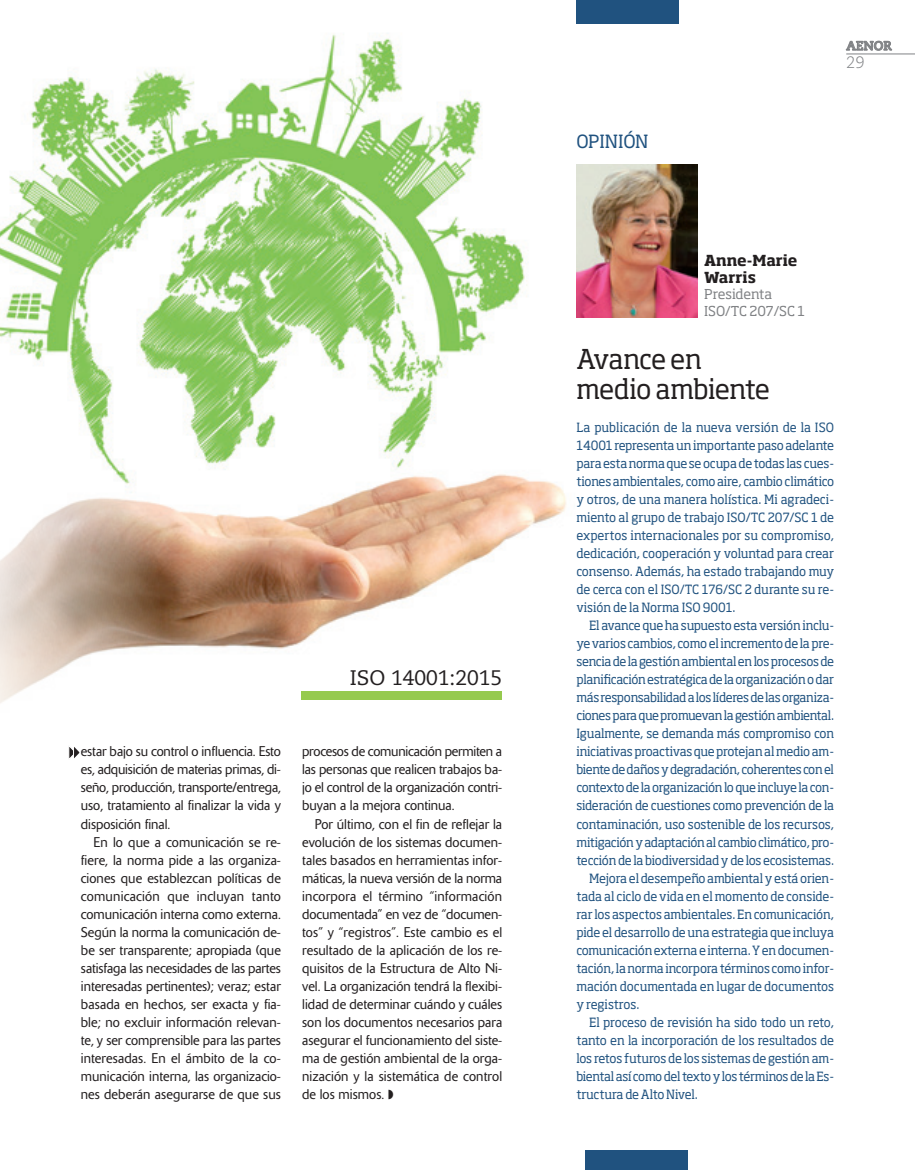
<style>
.page{position:relative;width:915px;height:1170px;background:#fff}
.page>*{position:absolute;margin:0;border:0;box-sizing:border-box;transform-origin:0 0}
.TITULAR_OPINION{font:27px/30px "Soho Std";letter-spacing:-.035em;color:#231f20}
.t1{font:21px "Caecilia LT Std";color:#231f20}
.t2{font:18px "Soho Std";letter-spacing:-.02em;color:#20527f}
.t3{font:300 16.5px "Caecilia LT Std";color:#808285}
._08_NOMBRE_ENTREVIST{font:700 15px/16.5px "Soho Std";color:#231f20}
._04_TEXTO_CORRIDO{font:300 13.95px/18px "Delta";letter-spacing:.005em;color:#231f20;text-align:justify}
._08_NOMBRE_ENTREVIST-2{font:13.5px "Soho Std";letter-spacing:-.01em;color:#808285}
.t4{font:700 12.75px "Caecilia LT Std";color:#808285}
.TEXTO_OPINION{font:12.6px/18px "Soho Std";letter-spacing:-.02em;color:#20527f;text-align:justify;scale:.96 1}
</style>
<div class="page">
<svg style="left:846px;top:41px;width:45px;height:10px"></svg>
<hr style="left:846px;top:54px;width:68px;height:1px;background:#808285">
<img style="left:0;top:23px;width:611px;height:677px">
<svg style="left:0;top:475px;width:266px;height:228px"></svg>
<img style="left:576px;top:164px;width:120px;height:153px">
<div style="left:576px;top:0;width:102px;height:23px;background:#20527f"></div>
<div style="left:585px;top:1150px;width:102px;height:19px;background:#20527f"></div>
<div style="left:301px;top:691px;width:201px;height:8px;background:#96ca4e"></div>
<svg style="left:68px;top:746px;width:12px;height:13px"></svg>
<p class="t1" style="left:350px;top:665px;width:154px">ISO 14001:2015</p>
<p class="_04_TEXTO_CORRIDO" style="left:81px;top:742px;width:201px">estar bajo su control o influencia. Esto es, adquisición de materias primas, di&shy;seño, producción, transporte/entrega, uso, tratamiento al finalizar la vida y disposición final.</p>
<p class="_04_TEXTO_CORRIDO" style="left:81px;top:832px;width:201px;text-indent:13px">En lo que a comunicación se re&shy;fiere, la norma pide a las organiza&shy;ciones que establezcan políticas de comunicación que incluyan tanto comunicación interna como externa.<br>Según la norma la comunicación de&shy;be ser transparente; apropiada (que satisfaga las necesidades de las partes interesadas pertinentes); veraz; estar basada en hechos, ser exacta y fia&shy;ble; no excluir información relevan&shy;te, y ser comprensible para las partes interesadas. En el ámbito de la co&shy;municación interna, las organizacio&shy;nes deberán asegurarse de que sus</p>
<p class="_04_TEXTO_CORRIDO" style="left:302px;top:742px;width:201px">procesos de comunicación permiten a las personas que realicen trabajos ba&shy;jo el control de la organización contri&shy;buyan a la mejora continua.</p>
<p class="_04_TEXTO_CORRIDO" style="left:302px;top:814px;width:201px;text-indent:13px">Por último, con el fin de reflejar la evolución de los sistemas documen&shy;tales basados en herramientas infor&shy;máticas, la nueva versión de la norma incorpora el término “información documentada” en vez de “documen&shy;tos” y “registros”. Este cambio es el resultado de la aplicación de los re&shy;quisitos de la Estructura de Alto Ni&shy;vel. La organización tendrá la flexibi&shy;lidad de determinar cuándo y cuáles son los documentos necesarios para asegurar el funcionamiento del siste&shy;ma de gestión ambiental de la orga&shy;nización y la sistemática de control de los mismos. ◗</p>
<p class="t2" style="left:576px;top:130px;width:74px">OPINIÓN</p>
<p class="t4" style="left:846px;top:38px;width:47px">AENOR</p>
<h3 class="t3" style="left:846px;top:53px;width:20px">29</h3>
<p class="_08_NOMBRE_ENTREVIST" style="left:703px;top:252px;width:95px">Anne-Marie<br>Warris</p>
<p class="_08_NOMBRE_ENTREVIST-2" style="left:703px;top:286px;width:70px">Presidenta</p>
<p class="_08_NOMBRE_ENTREVIST-2" style="left:703px;top:302px;width:102px">ISO/TC 207/SC 1</p>
<p class="TITULAR_OPINION" style="left:576px;top:343px;width:195px">Avance en medio ambiente</p>
<p class="TEXTO_OPINION" style="left:576px;top:418px;width:270px">La publicación de la nueva versión de la ISO 14001 representa un importante paso adelante para esta norma que se ocupa de todas las cues&shy;tiones ambientales, como aire, cambio climático y otros, de una manera holística. Mi agradeci&shy;miento al grupo de trabajo ISO/TC 207/SC 1 de expertos internacionales por su compromiso, dedicación, cooperación y voluntad para crear consenso. Además, ha estado trabajando muy de cerca con el ISO/TC 176/SC 2 durante su re&shy;visión de la Norma ISO 9001.</p>
<p class="TEXTO_OPINION" style="left:576px;top:616px;width:270px;text-indent:13px">El avance que ha supuesto esta versión inclu&shy;ye varios cambios, como el incremento de la pre&shy;sencia de la gestión ambiental en los procesos de planificación estratégica de la organización o dar más responsabilidad a los líderes de las organiza&shy;ciones para que promuevan la gestión ambiental.<br>Igualmente, se demanda más compromiso con iniciativas proactivas que protejan al medio am&shy;biente de daños y degradación, coherentes con el contexto de la organización lo que incluye la con&shy;sideración de cuestiones como prevención de la contaminación, uso sostenible de los recursos, mitigación y adaptación al cambio climático, pro&shy;tección de la biodiversidad y de los ecosistemas.</p>
<p class="TEXTO_OPINION" style="left:576px;top:868px;width:270px;text-indent:13px">Mejora el desempeño ambiental y está orien&shy;tada al ciclo de vida en el momento de conside&shy;rar los aspectos ambientales. En comunicación, pide el desarrollo de una estrategia que incluya comunicación externa e interna. Y en documen&shy;tación, la norma incorpora términos como infor&shy;mación documentada en lugar de documentos y registros.</p>
<p class="TEXTO_OPINION" style="left:576px;top:1012px;width:270px;text-indent:13px">El proceso de revisión ha sido todo un reto, tanto en la incorporación de los resultados de los retos futuros de los sistemas de gestión am&shy;biental así como del texto y los términos de la Es&shy;tructura de Alto Nivel.</p>
</div>
